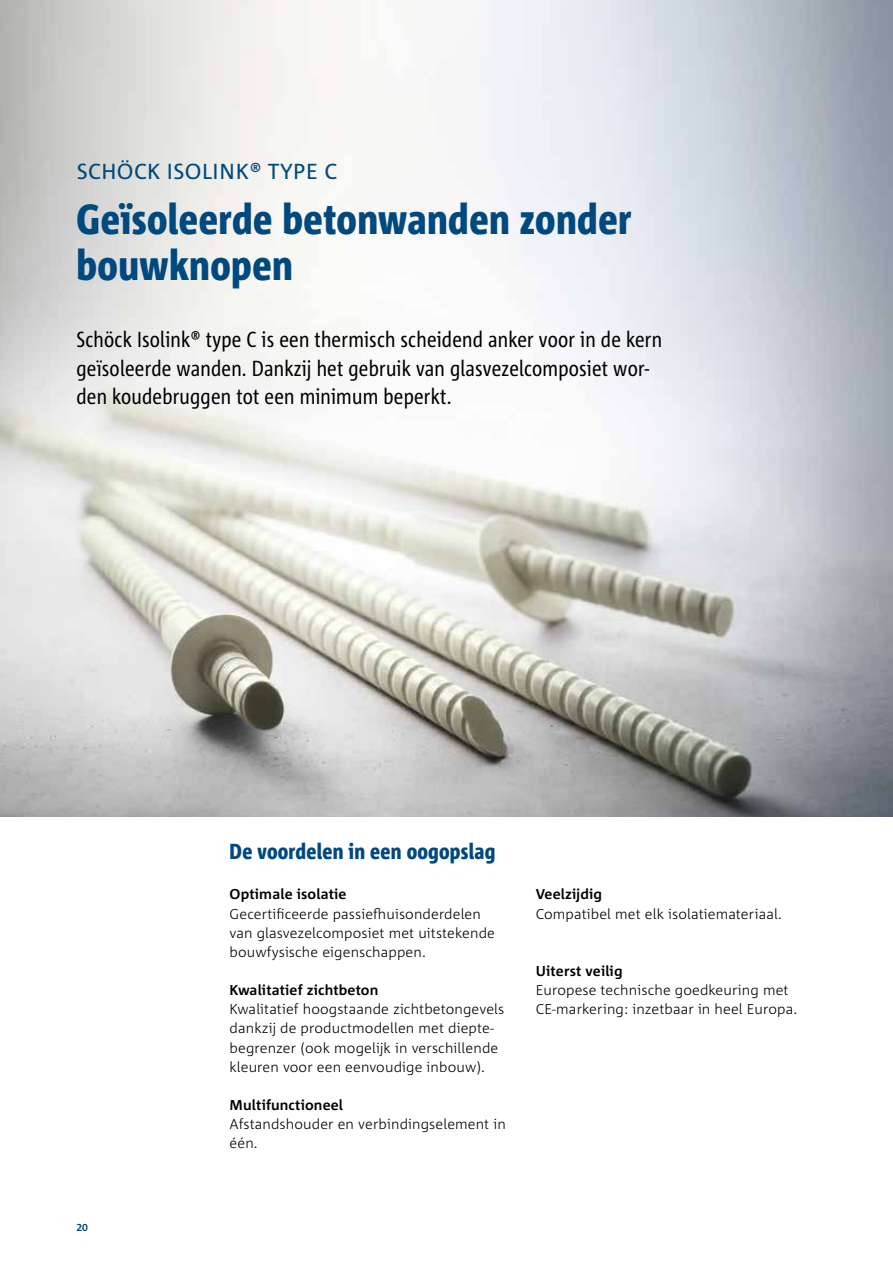
<style>
.page{position:relative;width:893px;height:1263px;background:#fff}
.page>*{position:absolute;margin:0;border:0;box-sizing:border-box;transform-origin:0 0}
.t1{font:800 condensed 42px/46.5px "Corpid Schoeck";letter-spacing:.01em;color:#00497f}
.t2{font:condensed 21.75px/28.5px "Corpid Schoeck";letter-spacing:.01em;color:#000}
.t3{font:800 condensed 21.75px "Corpid Schoeck";letter-spacing:.01em;color:#00497f}
.t4{font:21.75px "Corpid Schoeck";letter-spacing:.02em;color:#00497f}
.t5{font:300 14.25px/19.2px "Corpid Schoeck";letter-spacing:.01em;color:#000}
.t6{font:700 14.25px "Corpid Schoeck";letter-spacing:.01em;color:#000}
.t7{font:700 10.5px "Corpid Schoeck";color:#00497f}
</style>
<div class="page">
<img style="left:0;top:0;width:893px;height:816px">
<h2 class="t4" style="left:77px;top:157px;width:262px">SCHÖCK ISOLINK® TYPE C</h2>
<h1 class="t1" style="left:77px;top:195px;width:556px">Geïsoleerde betonwanden zonder bouwknopen</h1>
<h2 class="t2" style="left:77px;top:325px;width:587px">Schöck Isolink® type C is een thermisch scheidend anker voor in de kern geïsoleerde wanden. Dankzij het gebruik van glasvezelcomposiet wor&shy;den koudebruggen tot een minimum beperkt.</h2>
<p class="t7" style="left:77px;top:1221px;width:13px">20</p>
<h2 class="t3" style="left:230px;top:837px;width:267px">De voordelen in een oogopslag</h2>
<p class="t6" style="left:230px;top:885px;width:118px">Optimale isolatie</p>
<p class="t5" style="left:230px;top:904px;width:267px">Gecertificeerde passiefhuisonderdelen van glasvezelcomposiet met uitstekende bouwfysische eigenschappen.</p>
<p class="t6" style="left:230px;top:981px;width:150px">Kwalitatief zichtbeton</p>
<p class="t5" style="left:230px;top:999px;width:276px">Kwalitatief hoogstaande zichtbetongevels dankzij de productmodellen met diepte&shy;begrenzer (ook mogelijk in verschillende kleuren voor een eenvoudige inbouw).</p>
<p class="t6" style="left:230px;top:1096px;width:115px">Multifunctioneel</p>
<p class="t5" style="left:230px;top:1114px;width:278px">Afstandshouder en verbindingselement in één.</p>
<p class="t6" style="left:536px;top:885px;width:68px">Veelzijdig</p>
<p class="t5" style="left:536px;top:904px;width:248px">Compatibel met elk isolatiemateriaal.</p>
<p class="t6" style="left:536px;top:962px;width:88px">Uiterst veilig</p>
<p class="t5" style="left:536px;top:980px;width:263px">Europese technische goedkeuring met<br>CE-markering: inzetbaar in heel Europa.</p>
</div>
